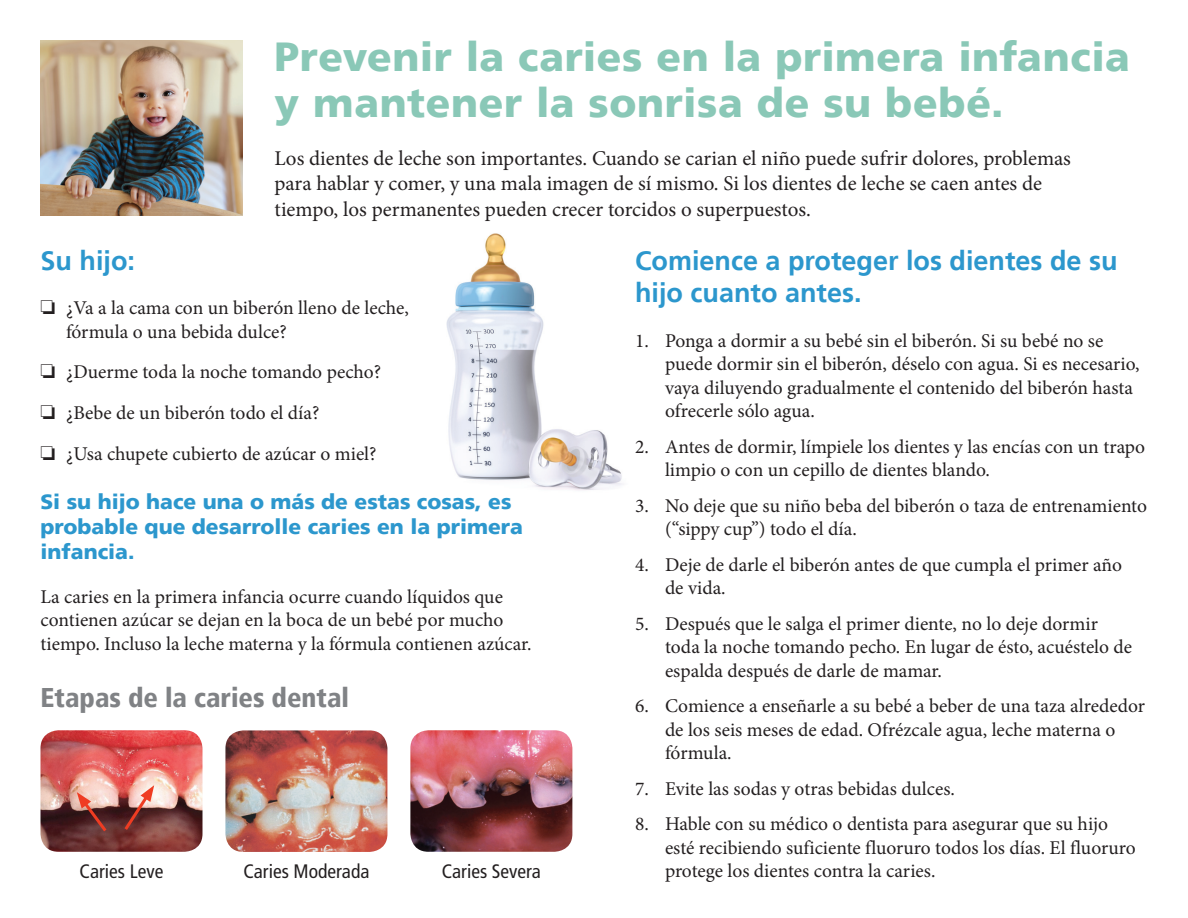
<style>
.page{position:relative;width:1188px;height:918px;background:#fff}
.page>*{position:absolute;margin:0;border:0;box-sizing:border-box;transform-origin:0 0}
.t1{font:900 40.5px/46.5px "Frutiger LT";letter-spacing:.015em;color:#8ac8b7}
.t2{font:700 27px/32.4px "Frutiger LT";color:#2c97cd}
.t3{font:900 condensed 27px "Frutiger LT";color:#808285}
.t4{font:21px/25.2px "Minion Pro";color:#231f20}
.t5{font:900 21px/25.2px "Frutiger LT";color:#2c97cd}
.t6{font:19.5px/23.4px "Minion Pro";color:#231f20}
.t7{font:condensed 19.5px "Frutiger LT";color:#231f20}
</style>
<div class="page">
<img style="left:446px;top:233px;width:176px;height:258px">
<img style="left:40px;top:730px;width:162px;height:122px">
<img style="left:225px;top:730px;width:162px;height:122px">
<img style="left:410px;top:730px;width:162px;height:122px">
<svg style="left:77px;top:792px;width:32px;height:43px"></svg>
<img style="left:40px;top:40px;width:202px;height:176px">
<svg style="left:122px;top:785px;width:32px;height:48px;background:#a35e58"></svg>
<h1 class="t1" style="left:274px;top:33px;width:857px">Prevenir la caries en la primera infancia y mantener la sonrisa de su bebé.</h1>
<p class="t4" style="left:274px;top:146px;width:798px">Los dientes de leche son importantes. Cuando se carian el niño puede sufrir dolores, problemas para hablar y comer, y una mala imagen de sí mismo. Si los dientes de leche se caen antes de tiempo, los permanentes pueden crecer torcidos o superpuestos.</p>
<h2 class="t2" style="left:40px;top:244px;width:96px">Su hijo:</h2>
<p class="t6" style="left:66px;top:296px;width:344px;text-indent:-26px">❏ ¿Va a la cama con un biberón lleno de leche, fórmula o una bebida dulce?</p>
<p class="t6" style="left:41px;top:352px;width:342px;line-height:40.7px">❏ ¿Duerme toda la noche tomando pecho? ❏ ¿Bebe de un biberón todo el día?<br>❏ ¿Usa chupete cubierto de azúcar o miel?</p>
<p class="t5" style="left:40px;top:489px;width:484px">Si su hijo hace una o más de estas cosas, es probable que desarrolle caries en la primera infancia.</p>
<p class="t6" style="left:40px;top:585px;width:493px">La caries en la primera infancia ocurre cuando líquidos que contienen azúcar se dejan en la boca de un bebé por mucho tiempo. Incluso la leche materna y la fórmula contienen azúcar.</p>
<h2 class="t3" style="left:40px;top:682px;width:310px">Etapas de la caries dental</h2>
<p class="t7" style="left:80px;top:860px;width:85px">Caries Leve</p>
<p class="t7" style="left:243px;top:859px;width:127px">Caries Moderada</p>
<p class="t7" style="left:442px;top:860px;width:101px">Caries Severa</p>
<h2 class="t2" style="left:635px;top:244px;width:484px">Comience a proteger los dientes de su hijo cuanto antes.</h2>
<p class="t6" style="left:665px;top:329px;width:476px;text-indent:-30px">1. Ponga a dormir a su bebé sin el biberón. Si su bebé no se puede dormir sin el biberón, déselo con agua. Si es necesario, vaya diluyendo gradualmente el contenido del biberón hasta ofrecerle sólo agua.</p>
<p class="t6" style="left:665px;top:435px;width:482px;text-indent:-30px">2. Antes de dormir, límpiele los dientes y las encías con un trapo limpio o con un cepillo de dientes blando.</p>
<p class="t6" style="left:665px;top:494px;width:484px;text-indent:-30px">3. No deje que su niño beba del biberón o taza de entrenamiento (“sippy cup”) todo el día.</p>
<p class="t6" style="left:665px;top:553px;width:459px;text-indent:-30px">4. Deje de darle el biberón antes de que cumpla el primer año de vida.</p>
<p class="t6" style="left:665px;top:612px;width:469px;text-indent:-30px">5. Después que le salga el primer diente, no lo deje dormir toda la noche tomando pecho. En lugar de ésto, acuéstelo de espalda después de darle de mamar.</p>
<p class="t6" style="left:665px;top:694px;width:482px;text-indent:-30px">6. Comience a enseñarle a su bebé a beber de una taza alrededor de los seis meses de edad. Ofrézcale agua, leche materna o fórmula.</p>
<p class="t6" style="left:635px;top:777px;width:321px">7. Evite las sodas y otras bebidas dulces.</p>
<p class="t6" style="left:665px;top:813px;width:472px;text-indent:-30px">8. Hable con su médico o dentista para asegurar que su hijo esté recibiendo suficiente fluoruro todos los días. El fluoruro protege los dientes contra la caries.</p>
</div>
